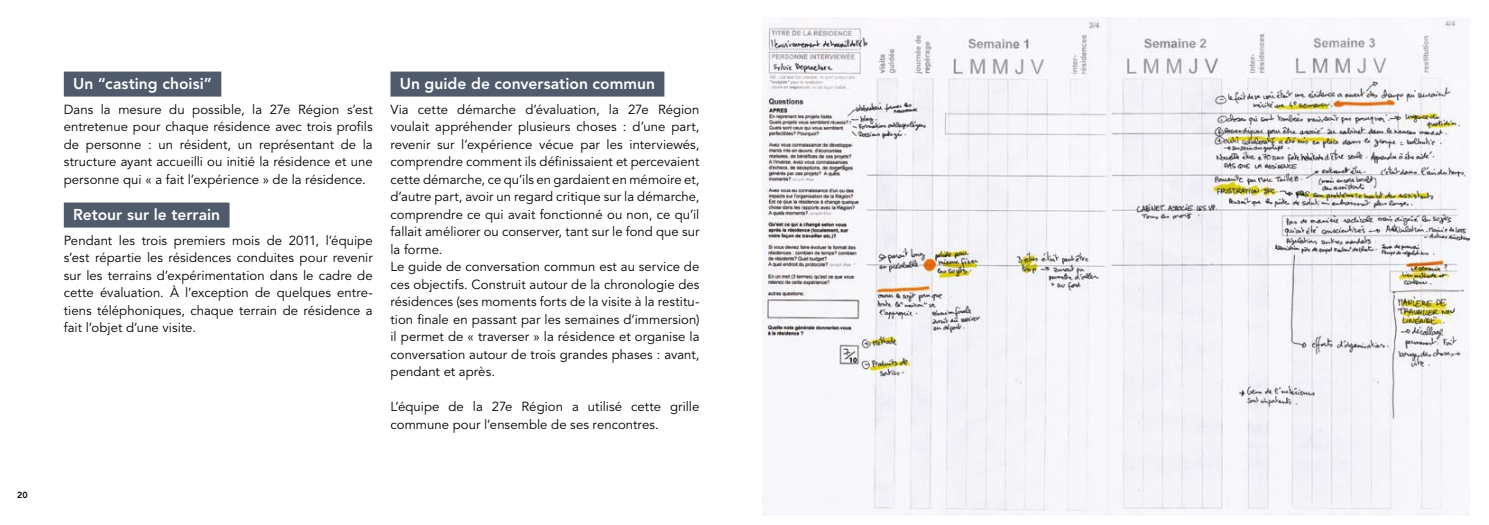
<style>
.page{position:relative;width:1489px;height:525px;background:#fff}
.page>*{position:absolute;margin:0;border:0;box-sizing:border-box;transform-origin:0 0}
.t1{font:800 15.62px "Avenir";color:#fff}
.t2{font:13.12px/17.5px "Avenir";letter-spacing:.005em;color:#000;text-align:justify}
.t3{font:800 8.75px "Avenir";color:#000}
</style>
<div class="page">
<div style="left:64px;top:71px;width:157px;height:25px;background:#4f5a6b"></div>
<div style="left:64px;top:202px;width:165px;height:25px;background:#4f5a6b"></div>
<div style="left:390px;top:71px;width:274px;height:25px;background:#4f5a6b"></div>
<img style="left:762px;top:18px;width:707px;height:497px">
<p class="t3" style="left:17px;top:489px;width:12px">20</p>
<p class="t1" style="left:73px;top:74px;width:140px">Un “casting choisi”</p>
<p class="t2" style="left:64px;top:101px;width:310px">Dans la mesure du possible, la 27e Région s’est entretenue pour chaque résidence avec trois profils de personne : un résident, un représentant de la structure ayant accueilli ou initié la résidence et une personne qui « a fait l’expérience » de la résidence.</p>
<p class="t1" style="left:73px;top:205px;width:149px">Retour sur le terrain</p>
<p class="t2" style="left:64px;top:232px;width:310px">Pendant les trois premiers mois de 2011, l’équipe s’est répartie les résidences conduites pour revenir sur les terrains d’expérimentation dans le cadre de cette évaluation. à l’exception de quelques entre&shy;tiens téléphoniques, chaque terrain de résidence a fait l’objet d’une visite.</p>
<p class="t1" style="left:400px;top:74px;width:257px">Un guide de conversation commun</p>
<p class="t2" style="left:390px;top:101px;width:310px;text-align:left">Via cette démarche d’évaluation, la 27e Région voulait appréhender plusieurs choses : d’une part, revenir sur l’expérience vécue par les interviewés, comprendre comment ils définissaient et percevaient cette démarche, ce qu’ils en gardaient en mémoire et, d’autre part, avoir un regard critique sur la démarche, comprendre ce qui avait fonctionné ou non, ce qu’il fallait améliorer ou conserver, tant sur le fond que sur la forme.<br>Le guide de conversation commun est au service de ces objectifs. Construit autour de la chronologie des résidences (ses moments forts de la visite à la restitu&shy;tion finale en passant par les semaines d’immersion) il permet de « traverser » la résidence et organise la conversation autour de trois grandes phases : avant, pendant et après.</p>
<p class="t2" style="left:390px;top:398px;width:310px">L’équipe de la 27e Région a utilisé cette grille commune pour l’ensemble de ses rencontres.</p>
</div>
